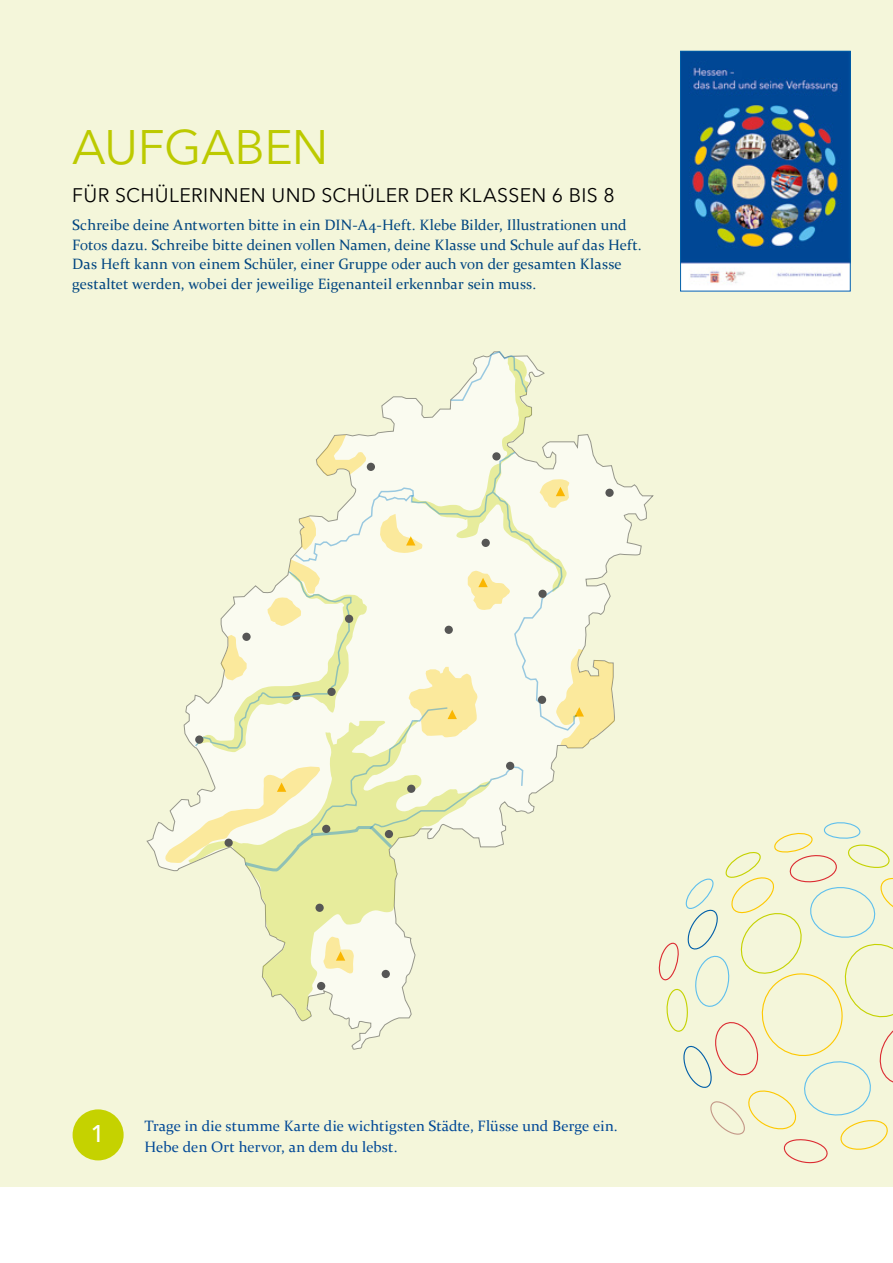
<style>
.page{position:relative;width:893px;height:1263px;background:#fff}
.page>*{position:absolute;margin:0;border:0;box-sizing:border-box;transform-origin:0 0}
.t1{font:48px "Avenir Next LT Pro";letter-spacing:-.015em;color:#c5d200}
.t2{font:500 24px "Avenir Next LT Pro";color:#fff}
.t3{font:19.5px "Avenir Next LT Pro";letter-spacing:.02em;color:#000}
.t4{font:15px/19.5px "Constantia";letter-spacing:.01em;color:#004896}
</style>
<div class="page">
<div style="left:0;top:0;width:893px;height:1186px;background:#f4f6da"></div>
<img style="left:682px;top:53px;width:166px;height:236px">
<div style="left:680px;top:51px;width:170px;height:240px;border:1px solid #005ea8"></div>
<svg style="left:658px;top:822px;width:235px;height:342px"></svg>
<div style="left:73px;top:1109px;width:51px;height:51px;background:#c5d200;border-radius:50%"></div>
<svg style="left:146px;top:474px;width:508px;height:576px"></svg>
<svg style="left:185px;top:872px;width:312px;height:149px"></svg>
<div style="left:315px;top:904px;width:9px;height:8px;background:#565655;border-radius:50%"></div>
<div style="left:317px;top:982px;width:8px;height:8px;background:#565655;border-radius:50%"></div>
<div style="left:382px;top:970px;width:8px;height:8px;background:#565655;border-radius:50%"></div>
<svg style="left:164px;top:351px;width:450px;height:521px"></svg>
<svg style="left:323px;top:935px;width:31px;height:39px"></svg>
<h1 class="t1" style="left:72px;top:118px;width:258px">AUFGABEN</h1>
<h3 class="t3" style="left:72px;top:184px;width:151px">FÜR SCHÜLERINNEN</h3>
<h3 class="t3" style="left:271px;top:184px;width:225px">UN D SCHÜLER DER KLASSEN</h3>
<h3 class="t3" style="left:552px;top:184px;width:64px">6 BIS 8</h3>
<p class="t4" style="left:72px;top:215px;width:571px">Schreibe deine Antworten bitte in ein DIN-A4-Heft. Klebe Bilder, Illustrationen und Fotos dazu. Schreibe bitte deinen vollen Namen, deine Klasse und Schule auf das Heft.<br>Das Heft kann von einem Schüler, einer Gruppe oder auch von der gesamten Klasse gestaltet werden, wobei der jeweilige Eigenanteil erkennbar sein muss.</p>
<h2 class="t2" style="left:91px;top:1119px;width:16px">1</h2>
<p class="t4" style="left:145px;top:1115px;width:475px;line-height:21px">Trage in die stumme Karte die wichtigsten Städte, Flüsse und Berge ein.<br>Hebe den Ort hervor, an dem du lebst.</p>
</div>
